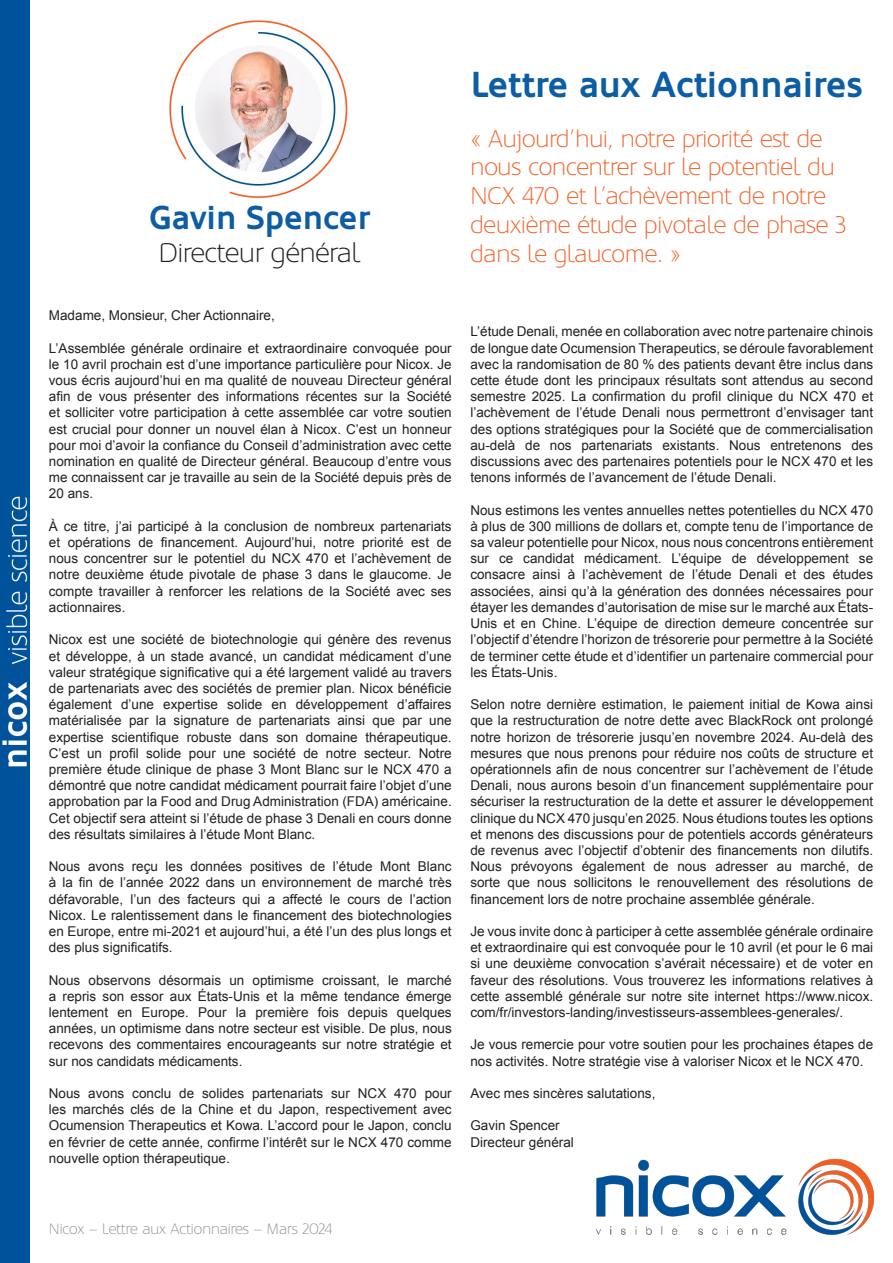
<style>
.page{position:relative;width:893px;height:1263px;background:#fff}
.page>*{position:absolute;margin:0;border:0;box-sizing:border-box;transform-origin:0 0}
.t1{font:700 36px "Oblik W01";color:#0d5da4}
.t2{font:700 33px "Oblik W01";color:#0d5da4}
.t3{font:300 27px "Oblik W01";color:#231f20}
.t4{font:300 24px/28.8px "Oblik W01";color:#f26630}
.t5{font:300 15px "Oblik W01";color:#939598}
.t6{font:13.5px/16.2px "Arial";color:#231f20;text-align:justify}
</style>
<div class="page">
<div style="left:0;top:0;width:30px;height:1263px;background:#00539b"></div>
<img style="left:169px;top:20px;width:179px;height:179px">
<img style="left:596px;top:1159px;width:277px;height:75px">
<p class="t2" style="left:149px;top:199px;width:222px">Gavin Spencer</p>
<p class="t3" style="left:159px;top:237px;width:202px">Directeur général</p>
<p class="t6" style="left:49px;top:308px;width:227px">Madame, Monsieur, Cher Actionnaire,</p>
<p class="t6" style="left:49px;top:340px;width:404px">L’Assemblée générale ordinaire et extraordinaire convoquée pour le 10 avril prochain est d’une importance particulière pour Nicox. Je vous écris aujourd’hui en ma qualité de nouveau Directeur général afin de vous présenter des informations récentes sur la Société et solliciter votre participation à cette assemblée car votre soutien est crucial pour donner un nouvel élan à Nicox. C’est un honneur pour moi d’avoir la confiance du Conseil d’administration avec cette nomination en qualité de Directeur général. Beaucoup d’entre vous me connaissent car je travaille au sein de la Société depuis près de 20 ans.</p>
<p class="t6" style="left:49px;top:518px;width:404px">À ce titre, j’ai participé à la conclusion de nombreux partenariats et opérations de financement. Aujourd’hui, notre priorité est de nous concentrer sur le potentiel du NCX 470 et l’achèvement de notre deuxième étude pivotale de phase 3 dans le glaucome. Je compte travailler à renforcer les relations de la Société avec ses actionnaires.</p>
<p class="t6" style="left:49px;top:632px;width:404px">Nicox est une société de biotechnologie qui génère des revenus et développe, à un stade avancé, un candidat médicament d’une valeur stratégique significative qui a été largement validé au travers de partenariats avec des sociétés de premier plan. Nicox bénéficie également d’une expertise solide en développement d’affaires matérialisée par la signature de partenariats ainsi que par une expertise scientifique robuste dans son domaine thérapeutique.<br>C’est un profil solide pour une société de notre secteur. Notre première étude clinique de phase 3 Mont Blanc sur le NCX 470 a démontré que notre candidat médicament pourrait faire l’objet d’une approbation par la Food and Drug Administration (FDA) américaine.<br>Cet objectif sera atteint si l’étude de phase 3 Denali en cours donne des résultats similaires à l’étude Mont Blanc.</p>
<p class="t6" style="left:49px;top:858px;width:404px">Nous avons reçu les données positives de l’étude Mont Blanc à la fin de l’année 2022 dans un environnement de marché très défavorable, l’un des facteurs qui a affecté le cours de l’action Nicox. Le ralentissement dans le financement des biotechnologies en Europe, entre mi-2021 et aujourd’hui, a été l’un des plus longs et des plus significatifs.</p>
<p class="t6" style="left:49px;top:972px;width:404px">Nous observons désormais un optimisme croissant, le marché a repris son essor aux États-Unis et la même tendance émerge lentement en Europe. Pour la première fois depuis quelques années, un optimisme dans notre secteur est visible. De plus, nous recevons des commentaires encourageants sur notre stratégie et sur nos candidats médicaments.</p>
<p class="t6" style="left:49px;top:1085px;width:404px">Nous avons conclu de solides partenariats sur NCX 470 pour les marchés clés de la Chine et du Japon, respectivement avec Ocumension Therapeutics et Kowa. L’accord pour le Japon, conclu en février de cette année, confirme l’intérêt sur le NCX 470 comme nouvelle option thérapeutique.</p>
<p class="t1" style="left:470px;top:64px;width:394px">Lettre aux Actionnaires</p>
<p class="t4" style="left:470px;top:124px;width:378px">« Aujourd’hui, notre priorité est de nous concentrer sur le potentiel du<br>NCX 470 et l’achèvement de notre deuxième étude pivotale de phase 3 dans le glaucome. »</p>
<p class="t6" style="left:470px;top:324px;width:404px">L’étude Denali, menée en collaboration avec notre partenaire chinois de longue date Ocumension Therapeutics, se déroule favorablement avec la randomisation de 80 % des patients devant être inclus dans cette étude dont les principaux résultats sont attendus au second semestre 2025. La confirmation du profil clinique du NCX 470 et l’achèvement de l’étude Denali nous permettront d’envisager tant des options stratégiques pour la Société que de commercialisation au-delà de nos partenariats existants. Nous entretenons des discussions avec des partenaires potentiels pour le NCX 470 et les tenons informés de l’avancement de l’étude Denali.</p>
<p class="t6" style="left:470px;top:502px;width:404px">Nous estimons les ventes annuelles nettes potentielles du NCX 470 à plus de 300 millions de dollars et, compte tenu de l’importance de sa valeur potentielle pour Nicox, nous nous concentrons entièrement sur ce candidat médicament. L’équipe de développement se consacre ainsi à l’achèvement de l’étude Denali et des études associées, ainsi qu’à la génération des données nécessaires pour étayer les demandes d’autorisation de mise sur le marché aux États-Unis et en Chine. L’équipe de direction demeure concentrée sur l’objectif d’étendre l’horizon de trésorerie pour permettre à la Société de terminer cette étude et d’identifier un partenaire commercial pour les États-Unis.</p>
<p class="t6" style="left:470px;top:696px;width:404px">Selon notre dernière estimation, le paiement initial de Kowa ainsi que la restructuration de notre dette avec BlackRock ont prolongé notre horizon de trésorerie jusqu’en novembre 2024. Au-delà des mesures que nous prenons pour réduire nos coûts de structure et opérationnels afin de nous concentrer sur l’achèvement de l’étude Denali, nous aurons besoin d’un financement supplémentaire pour sécuriser la restructuration de la dette et assurer le développement clinique du NCX 470 jusqu’en 2025. Nous étudions toutes les options et menons des discussions pour de potentiels accords générateurs de revenus avec l’objectif d’obtenir des financements non dilutifs.<br>Nous prévoyons également de nous adresser au marché, de sorte que nous sollicitons le renouvellement des résolutions de financement lors de notre prochaine assemblée générale.</p>
<p class="t6" style="left:470px;top:923px;width:404px">Je vous invite donc à participer à cette assemblée générale ordinaire et extraordinaire qui est convoquée pour le 10 avril (et pour le 6 mai si une deuxième convocation s’avérait nécessaire) et de voter en faveur des résolutions. Vous trouverez les informations relatives à cette assemblé générale sur notre site internet https://www.nicox. com/fr/investors-landing/investisseurs-assemblees-generales/.</p>
<p class="t6" style="left:470px;top:1037px;width:404px">Je vous remercie pour votre soutien pour les prochaines étapes de nos activités. Notre stratégie vise à valoriser Nicox et le NCX 470.</p>
<p class="t6" style="left:470px;top:1085px;width:187px">Avec mes sincères salutations,</p>
<p class="t6" style="left:470px;top:1118px;width:91px">Gavin Spencer</p>
<p class="t6" style="left:470px;top:1134px;width:105px">Directeur général</p>
<p class="t5" style="left:49px;top:1220px;width:285px">Nicox – Lettre aux Actionnaires – Mars 2024</p>
</div>
